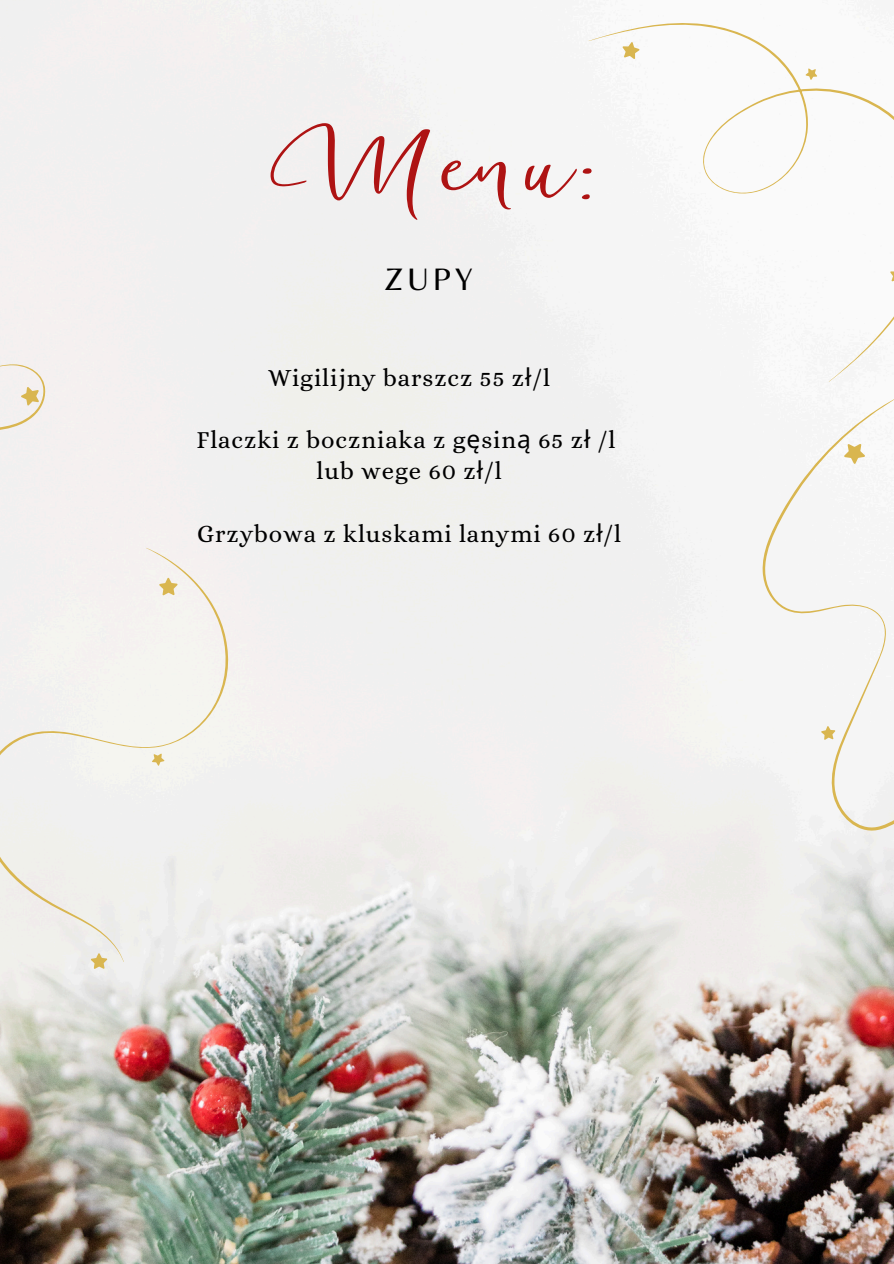
<style>
.page{position:relative;width:894px;height:1264px;background:#fff}
.page>*{position:absolute;margin:0;border:0;box-sizing:border-box;transform-origin:0 0}
.t1{font:108.45px "Un Jour Merveilleux";color:#ae1313}
.t2{font:32.25px "Belleza";color:#000}
.t3{font:24.6px "Alice";letter-spacing:.035em;color:#000}
.s1{font-family:"Noto Sans"}
</style>
<div class="page">
<img style="left:0;top:0;width:893px;height:1263px">
<svg style="left:588px;top:19px;width:305px;height:363px"></svg>
<svg style="left:622px;top:42px;width:17px;height:17px"></svg>
<svg style="left:889px;top:267px;width:4px;height:16px"></svg>
<svg style="left:805px;top:68px;width:12px;height:12px"></svg>
<svg style="left:623px;top:382px;width:270px;height:592px;fill:#f5f5f5"></svg>
<svg style="left:839px;top:437px;width:30px;height:30px"></svg>
<svg style="left:818px;top:723px;width:20px;height:21px"></svg>
<svg style="left:0;top:528px;width:350px;height:467px;fill:#f0f0f0"></svg>
<svg style="left:156px;top:575px;width:25px;height:25px"></svg>
<svg style="left:88px;top:950px;width:23px;height:23px"></svg>
<svg style="left:149px;top:750px;width:17px;height:17px"></svg>
<div style="left:0;top:354px;width:50px;height:464px;background:#f1f0f0"></div>
<p class="t1" style="left:292px;top:100px;width:310px">Menu:</p>
<h1 class="t2" style="left:384px;top:260px;width:89px">ZUPY</h1>
<h2 class="t3" style="left:268px;top:363px;width:283px">Wigilijny barszcz 55 z<span class="s1">ł</span>/l</h2>
<p class="t3" style="left:196px;top:426px;width:420px">Flaczki z boczniaka z g<span class="s1">ę</span>sin<span class="s1">ą</span> 65 z<span class="s1">ł</span> /l</p>
<p class="t3" style="left:316px;top:457px;width:187px">lub wege 60 z<span class="s1">ł</span>/l</p>
<p class="t3" style="left:197px;top:519px;width:425px">Grzybowa z kluskami lanymi 60 z<span class="s1">ł</span>/l</p>
</div>
